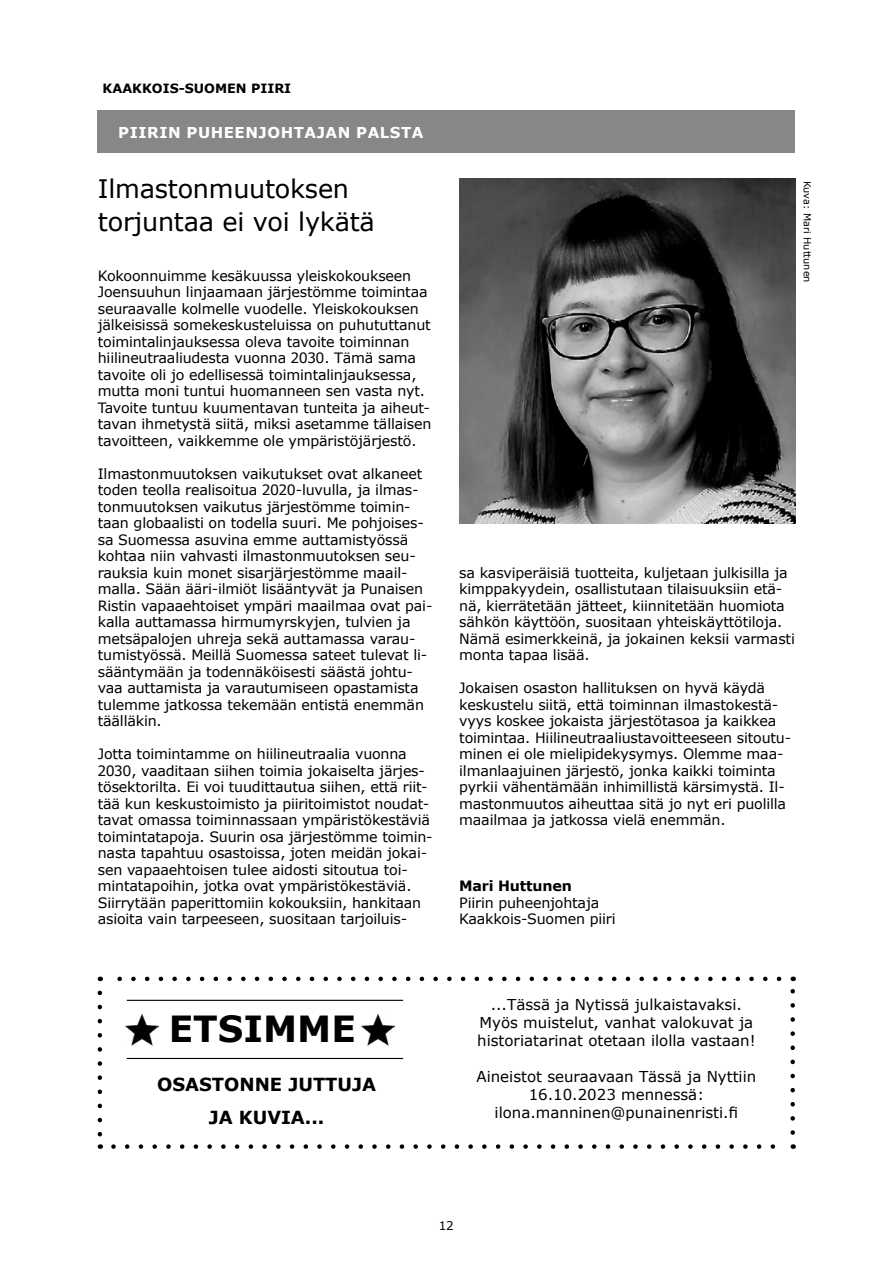
<style>
.page{position:relative;width:893px;height:1263px;background:#fff}
.page>*{position:absolute;margin:0;border:0;box-sizing:border-box;transform-origin:0 0}
.t1{font:700 36px "Verdana";color:#000}
.t2{font:25.5px/33px "Verdana";letter-spacing:-.01em;color:#000}
.t3{font:700 18px/33px "Verdana";color:#000;text-align:center}
.t4{font:15px/18px "Verdana";color:#000;text-align:center}
.t5{font:700 15px "Verdana";letter-spacing:.035em;color:#fff}
.t6{font:14.25px/16.5px "Verdana";letter-spacing:-.015em;color:#000}
.t7{font:700 14.25px "Verdana";letter-spacing:-.015em;color:#000}
.t8{font:700 12.75px "Verdana";color:#000}
.t9{font:12px "Verdana";color:#000}
.t10{font:9.75px "Verdana";color:#000}
</style>
<div class="page">
<div style="left:98px;top:111px;width:697px;height:42px;background:#878787"></div>
<img style="left:459px;top:179px;width:336px;height:344px">
<svg style="left:113px;top:1144px;width:663px;height:5px"></svg>
<svg style="left:117px;top:976px;width:662px;height:5px"></svg>
<svg style="left:98px;top:993px;width:4px;height:156px"></svg>
<svg style="left:790px;top:976px;width:5px;height:156px"></svg>
<hr style="left:127px;top:1000px;width:276px;height:1px;background:#000">
<hr style="left:127px;top:1058px;width:276px;height:1px;background:#000">
<img style="left:126px;top:1014px;width:32px;height:31px">
<img style="left:362px;top:1014px;width:32px;height:31px">
<p class="t8" style="left:103px;top:79px;width:190px">KAAKKOIS-SUOMEN PIIRI</p>
<p class="t5" style="left:118px;top:122px;width:307px">PIIRIN PUHEENJOHTAJAN PALSTA</p>
<h2 class="t2" style="left:98px;top:172px;width:278px">Ilmastonmuutoksen torjuntaa ei voi lykätä</h2>
<p class="t10" style="left:814px;top:181px;width:103px;rotate:90deg">Kuva: Mari Huttunen</p>
<p class="t6" style="left:98px;top:267px;width:335px">Kokoonnuimme kesäkuussa yleiskokoukseen Joensuuhun linjaamaan järjestömme toimintaa seuraavalle kolmelle vuodelle. Yleiskokouksen jälkeisissä somekeskusteluissa on puhututtanut toimintalinjauksessa oleva tavoite toiminnan hiilineutraaliudesta vuonna 2030. Tämä sama tavoite oli jo edellisessä toimintalinjauksessa, mutta moni tuntui huomanneen sen vasta nyt.<br>Tavoite tuntuu kuumentavan tunteita ja aiheut&shy;tavan ihmetystä siitä, miksi asetamme tällaisen tavoitteen, vaikkemme ole ympäristöjärjestö.</p>
<p class="t6" style="left:98px;top:465px;width:336px">Ilmastonmuutoksen vaikutukset ovat alkaneet toden teolla realisoitua 2020-luvulla, ja ilmas&shy;tonmuutoksen vaikutus järjestömme toimin&shy;taan globaalisti on todella suuri. Me pohjoises&shy;sa Suomessa asuvina emme auttamistyössä kohtaa niin vahvasti ilmastonmuutoksen seu&shy;rauksia kuin monet sisarjärjestömme maail&shy;malla. Sään ääri-ilmiöt lisääntyvät ja Punaisen Ristin vapaaehtoiset ympäri maailmaa ovat pai&shy;kalla auttamassa hirmumyrskyjen, tulvien ja metsäpalojen uhreja sekä auttamassa varau&shy;tumistyössä. Meillä Suomessa sateet tulevat li&shy;sääntymään ja todennäköisesti säästä johtu&shy;vaa auttamista ja varautumiseen opastamista tulemme jatkossa tekemään entistä enemmän täälläkin.</p>
<p class="t6" style="left:98px;top:745px;width:336px">Jotta toimintamme on hiilineutraalia vuonna 2030, vaaditaan siihen toimia jokaiselta järjes&shy;tösektorilta. Ei voi tuudittautua siihen, että riit&shy;tää kun keskustoimisto ja piiritoimistot noudat&shy;tavat omassa toiminnassaan ympäristökestäviä toimintatapoja. Suurin osa järjestömme toimin&shy;nasta tapahtuu osastoissa, joten meidän jokai&shy;sen vapaaehtoisen tulee aidosti sitoutua toi&shy;mintatapoihin, jotka ovat ympäristökestäviä.<br>Siirrytään paperittomiin kokouksiin, hankitaan asioita vain tarpeeseen, suositaan tarjoiluis-</p>
<p class="t6" style="left:459px;top:564px;width:337px">sa kasviperäisiä tuotteita, kuljetaan julkisilla ja kimppakyydein, osallistutaan tilaisuuksiin etä&shy;nä, kierrätetään jätteet, kiinnitetään huomiota sähkön käyttöön, suositaan yhteiskäyttötiloja.<br>Nämä esimerkkeinä, ja jokainen keksii varmasti monta tapaa lisää.</p>
<p class="t6" style="left:459px;top:679px;width:333px">Jokaisen osaston hallituksen on hyvä käydä keskustelu siitä, että toiminnan ilmastokestä&shy;vyys koskee jokaista järjestötasoa ja kaikkea toimintaa. Hiilineutraaliustavoitteeseen sitoutu&shy;minen ei ole mielipidekysymys. Olemme maa&shy;ilmanlaajuinen järjestö, jonka kaikki toiminta pyrkii vähentämään inhimillistä kärsimystä. Il&shy;mastonmuutos aiheuttaa sitä jo nyt eri puolilla maailmaa ja jatkossa vielä enemmän.</p>
<p class="t7" style="left:459px;top:876px;width:114px">Mari Huttunen</p>
<p class="t6" style="left:459px;top:894px;width:158px">Piirin puheenjohtaja<br>Kaakkois-Suomen piiri</p>
<h1 class="t1" style="left:169px;top:1003px;width:189px">ETSIMME</h1>
<p class="t3" style="left:157px;top:1067px;width:221px">OSASTONNE JUTTUJA<br>JA KUVIA...</p>
<p class="t4" style="left:477px;top:996px;width:280px">...Tässä ja Nytissä julkaistavaksi.<br>Myös muistelut, vanhat valokuvat ja historiatarinat otetaan ilolla vastaan!</p>
<p class="t4" style="left:476px;top:1068px;width:281px">Aineistot seuraavaan Tässä ja Nyttiin<br>16.10.2023 mennessä: ilona.manninen@punainenristi.fi</p>
<p class="t9" style="left:439px;top:1217px;width:17px">12</p>
</div>
